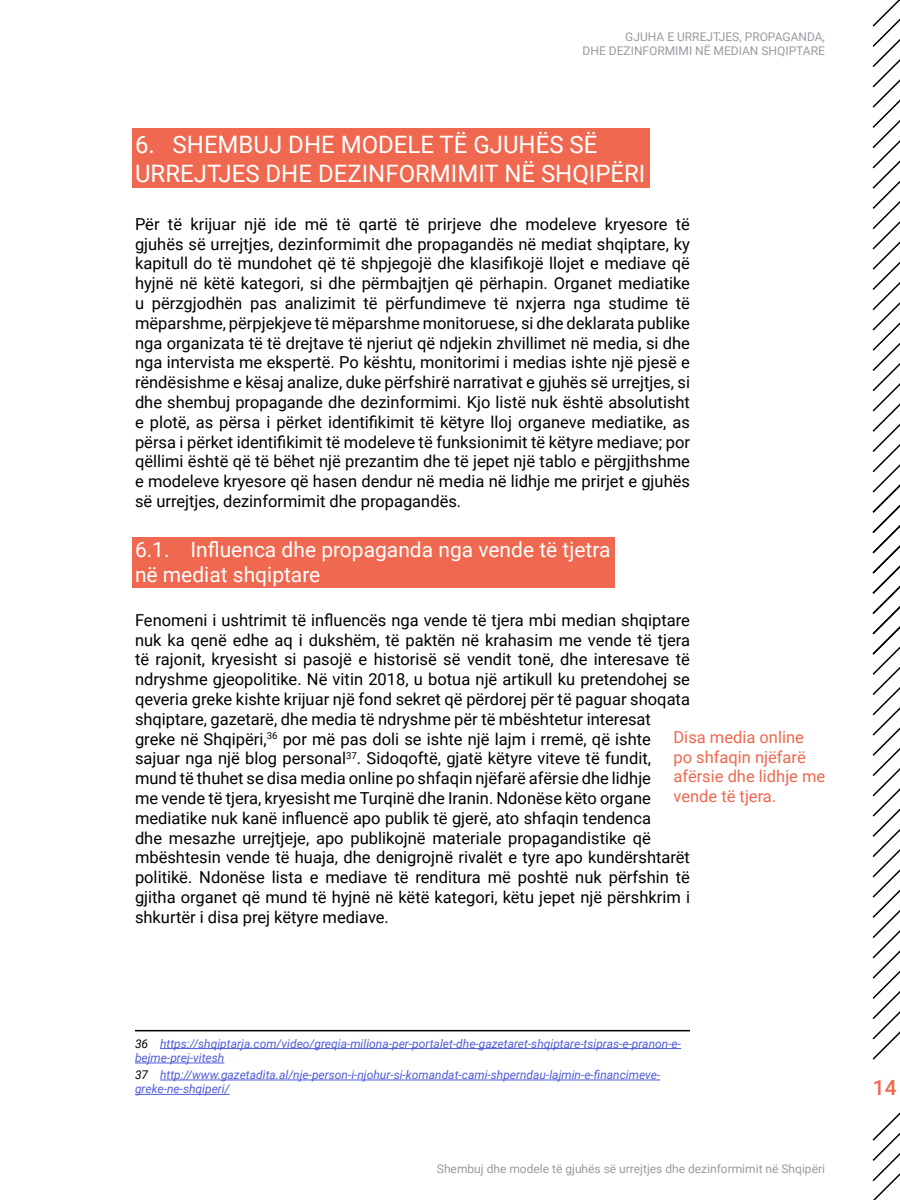
<style>
.page{position:relative;width:900px;height:1200px;background:#fff}
.page>*{position:absolute;margin:0;border:0;box-sizing:border-box;transform-origin:0 0}
.Subtitle{font:24px "Roboto";color:#fff}
.Subtitle_1_1{font:21px/25.2px "Roboto";color:#fff}
.t1{font:500 21px "Roboto";color:#ef684f}
.Body{font:16.5px/19.8px "Roboto";color:#000;text-align:justify}
.Body_color{font:16.5px/19.8px "Roboto";color:#ef684f}
.Footnote{font:italic 12px/14.4px "Roboto";color:#4f5cd6}
.t2{font:12px/14.4px "Roboto";color:#999ba1;text-align:right}
.s1{color:#000}
</style>
<div class="page">
<hr style="left:135px;top:1030px;width:555px;height:1px;background:#000">
<hr style="left:160px;top:1048px;width:521px;height:1px;background:#4f5cd6">
<hr style="left:135px;top:1063px;width:89px;height:1px;background:#4f5cd6">
<hr style="left:160px;top:1080px;width:500px;height:1px;background:#4f5cd6">
<hr style="left:135px;top:1094px;width:95px;height:1px;background:#4f5cd6">
<div style="left:132px;top:129px;width:518px;height:30px;background:#ef684f"></div>
<div style="left:132px;top:157px;width:518px;height:31px;background:#ef684f"></div>
<div style="left:132px;top:537px;width:483px;height:51px;background:#ef684f"></div>
<svg style="left:872px;top:0;width:28px;height:1200px"></svg>
<p class="t2" style="left:583px;top:29px;width:244px">GJUHA E URREJTJES, PROPAGANDA,<br>DHE DEZINFORMIMI NË MEDIAN SHQIPTARE</p>
<p class="Subtitle" style="left:135px;top:128px;width:464px">6. SHEMBUJ DHE MODELE TË GJUHËS SË</p>
<p class="Subtitle" style="left:135px;top:156px;width:512px">URREJTJES DHE DEZINFORMIMIT NË SHQIPËRI</p>
<p class="Body" style="left:135px;top:213px;width:557px">Për të krijuar një ide më të qartë të prirjeve dhe modeleve kryesore të gjuhës së urrejtjes, dezinformimit dhe propagandës në mediat shqiptare, ky kapitull do të mundohet që të shpjegojë dhe klasifikojë llojet e mediave që hyjnë në këtë kategori, si dhe përmbajtjen që përhapin. Organet mediatike u përzgjodhën pas analizimit të përfundimeve të nxjerra nga studime të mëparshme, përpjekjeve të mëparshme monitoruese, si dhe deklarata publike nga organizata të të drejtave të njeriut që ndjekin zhvillimet në media, si dhe nga intervista me ekspertë. Po kështu, monitorimi i medias ishte një pjesë e rëndësishme e kësaj analize, duke përfshirë narrativat e gjuhës së urrejtjes, si dhe shembuj propagande dhe dezinformimi. Kjo listë nuk është absolutisht e plotë, as përsa i përket identifikimit të këtyre lloj organeve mediatike, as përsa i përket identifikimit të modeleve të funksionimit të këtyre mediave; por qëllimi është që të bëhet një prezantim dhe të jepet një tablo e përgjithshme e modeleve kryesore që hasen dendur në media në lidhje me prirjet e gjuhës së urrejtjes, dezinformimit dhe propagandës.</p>
<p class="Subtitle_1_1" style="left:135px;top:536px;width:477px">6.1. Influenca dhe propaganda nga vende të tjetra në mediat shqiptare</p>
<p class="Body" style="left:135px;top:609px;width:557px;text-align:left">Fenomeni i ushtrimit të influencës nga vende të tjera mbi median shqiptare nuk ka qenë edhe aq i dukshëm, të paktën në krahasim me vende të tjera të rajonit, kryesisht si pasojë e historisë së vendit tonë, dhe interesave të ndryshme gjeopolitike. Në vitin 2018, u botua një artikull ku pretendohej se qeveria greke kishte krijuar një fond sekret që përdorej për të paguar shoqata shqiptare, gazetarë, dhe media të ndryshme për të mbështetur interesat greke në Shqipëri,<sup>36</sup> por më pas doli se ishte një lajm i rremë, që ishte sajuar nga një blog personal<sup>37</sup>. Sidoqoftë, gjatë këtyre viteve të fundit, mund të thuhet se disa media online po shfaqin njëfarë afërsie dhe lidhje<br>me vende të tjera, kryesisht me Turqinë dhe Iranin. Ndonëse këto organe mediatike nuk kanë influencë apo publik të gjerë, ato shfaqin tendenca<br>dhe mesazhe urrejtjeje, apo publikojnë materiale propagandistike që mbështesin vende të huaja, dhe denigrojnë rivalët e tyre apo kundërshtarët politikë. Ndonëse lista e mediave të renditura më poshtë nuk përfshin të gjitha organet që mund të hyjnë në këtë kategori, këtu jepet një përshkrim i shkurtër i disa prej këtyre mediave.</p>
<p class="Body_color" style="left:674px;top:726px;width:153px">Disa media online po shfaqin njëfarë afërsie dhe lidhje me vende të tjera.</p>
<p class="Footnote" style="left:135px;top:1036px;width:548px"><span class="s1">36</span> https://shqiptarja.com/video/greqia-miliona-per-portalet-dhe-gazetaret-shqiptare-tsipras-e-pranon-e&shy;bejme-prej-vitesh</p>
<p class="Footnote" style="left:135px;top:1067px;width:527px"><span class="s1">37</span> http://www.gazetadita.al/nje-person-i-njohur-si-komandat-cami-shperndau-lajmin-e-financimeve&shy;greke-ne-shqiperi/</p>
<p class="t2" style="left:437px;top:1161px;width:390px">Shembuj dhe modele të gjuhës së urrejtjes dhe dezinformimit në Shqipëri</p>
<p class="t1" style="left:873px;top:1073px;width:25px">14</p>
</div>
